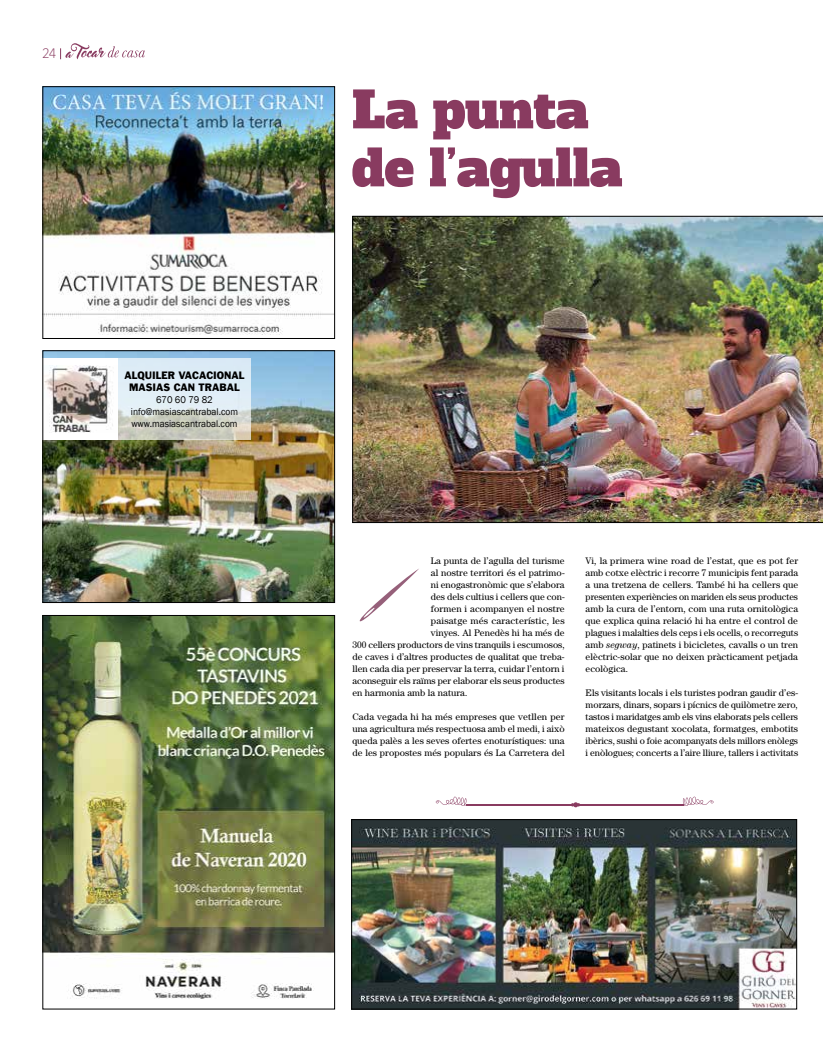
<style>
.page{position:relative;width:823px;height:1049px;background:#fff}
.page>*{position:absolute;margin:0;border:0;box-sizing:border-box;transform-origin:0 0}
.t1{font:50px/58px "Alfa Slab One";color:#893b60}
.t2{font:100 14px "Ronnia";color:#893b60}
.t3{font:10px/12px "Franklin Gothic";color:#000;text-align:center;scale:.94 1}
.t4{font:10px/12px "Franklin Gothic LT";color:#000;text-align:center;scale:.94 1}
.t5{font:9.5px/12px "Century";letter-spacing:.005em;color:#000;text-align:justify}
.s1{font-style:italic}
</style>
<div class="page">
<svg style="left:60px;top:43px;width:85px;height:17px"></svg>
<hr style="left:465px;top:804px;width:217px;height:1px;background:#893b60">
<svg style="left:570px;top:802px;width:10px;height:5px"></svg>
<svg style="left:682px;top:796px;width:31px;height:10px"></svg>
<svg style="left:435px;top:796px;width:31px;height:10px"></svg>
<img style="left:352px;top:216px;width:470px;height:307px">
<img style="left:353px;top:821px;width:441px;height:186px">
<div style="left:351px;top:819px;width:445px;height:190px;border:1px solid #000"></div>
<img style="left:45px;top:88px;width:287px;height:247px">
<div style="left:43px;top:86px;width:291px;height:253px;border:1px solid #000"></div>
<img style="left:45px;top:352px;width:287px;height:249px">
<div style="left:43px;top:358px;width:74px;height:82px;background:#fff"></div>
<img style="left:45px;top:366px;width:69px;height:66px">
<svg style="left:117px;top:358px;width:134px;height:82px;background:#d9e2e4"></svg>
<div style="left:43px;top:350px;width:291px;height:253px;border:1px solid #000"></div>
<img style="left:45px;top:617px;width:287px;height:382px">
<div style="left:43px;top:615px;width:291px;height:394px;border:1px solid #000"></div>
<svg style="left:359px;top:568px;width:60px;height:53px"></svg>
<h2 class="t2" style="left:43px;top:45px;width:15px">24</h2>
<p class="t4" style="left:124px;top:369px;width:129px">ALQUILER VACACIONAL<br>MASIAS CAN TRABAL</p>
<p class="t3" style="left:131px;top:393px;width:115px">670 60 79 82 info@masiascantrabal.com www.masiascantrabal.com</p>
<h1 class="t1" style="left:351px;top:82px;width:272px">La punta de l’agulla</h1>
<p class="t5" style="left:430px;top:555px;width:135px">La punta de l’agulla del turisme</p>
<p class="t5" style="left:430px;top:567px;width:135px">al nostre territori és el patrimo-</p>
<p class="t5" style="left:430px;top:579px;width:135px">ni enogastronòmic que s’elabora</p>
<p class="t5" style="left:430px;top:591px;width:135px">des dels cultius i cellers que con-</p>
<p class="t5" style="left:430px;top:603px;width:135px">formen i acompanyen el nostre</p>
<p class="t5" style="left:430px;top:615px;width:135px">paisatge més característic, les</p>
<p class="t5" style="left:430px;top:627px;width:135px">vinyes. Al Penedès hi ha més de</p>
<p class="t5" style="left:352px;top:639px;width:214px">300 cellers productors de vins tranquils i escumosos,</p>
<p class="t5" style="left:352px;top:651px;width:213px">de caves i d’altres productes de qualitat que treba-</p>
<p class="t5" style="left:352px;top:663px;width:213px">llen cada dia per preservar la terra, cuidar l’entorn i</p>
<p class="t5" style="left:352px;top:675px;width:214px">aconseguir els raïms per elaborar els seus productes</p>
<p class="t5" style="left:352px;top:687px;width:116px">en harmonia amb la natura.</p>
<p class="t5" style="left:352px;top:711px;width:214px">Cada vegada hi ha més empreses que vetllen per una agricultura més respectuosa amb el medi, i això queda palès a les seves ofertes enoturístiques: una de les propostes més populars és La Carretera del</p>
<p class="t5" style="left:585px;top:555px;width:214px">Vi, la primera wine road de l’estat, que es pot fer amb cotxe elèctric i recorre 7 municipis fent parada a una tretzena de cellers. També hi ha cellers que presenten experiències on mariden els seus productes amb la cura de l’entorn, com una ruta ornitològica que explica quina relació hi ha entre el control de plagues i malalties dels ceps i els ocells, o recorreguts amb <span class="s1">segway</span>, patinets i bicicletes, cavalls o un tren elèctric-solar que no deixen pràcticament petjada ecològica.</p>
<p class="t5" style="left:585px;top:687px;width:214px">Els visitants locals i els turistes podran gaudir d’es&shy;morzars, dinars, sopars i pícnics de quilòmetre zero, tastos i maridatges amb els vins elaborats pels cellers mateixos degustant xocolata, formatges, embotits ibèrics, sushi o foie acompanyats dels millors enòlegs i enòlogues; concerts a l’aire lliure, tallers i activitats</p>
</div>
